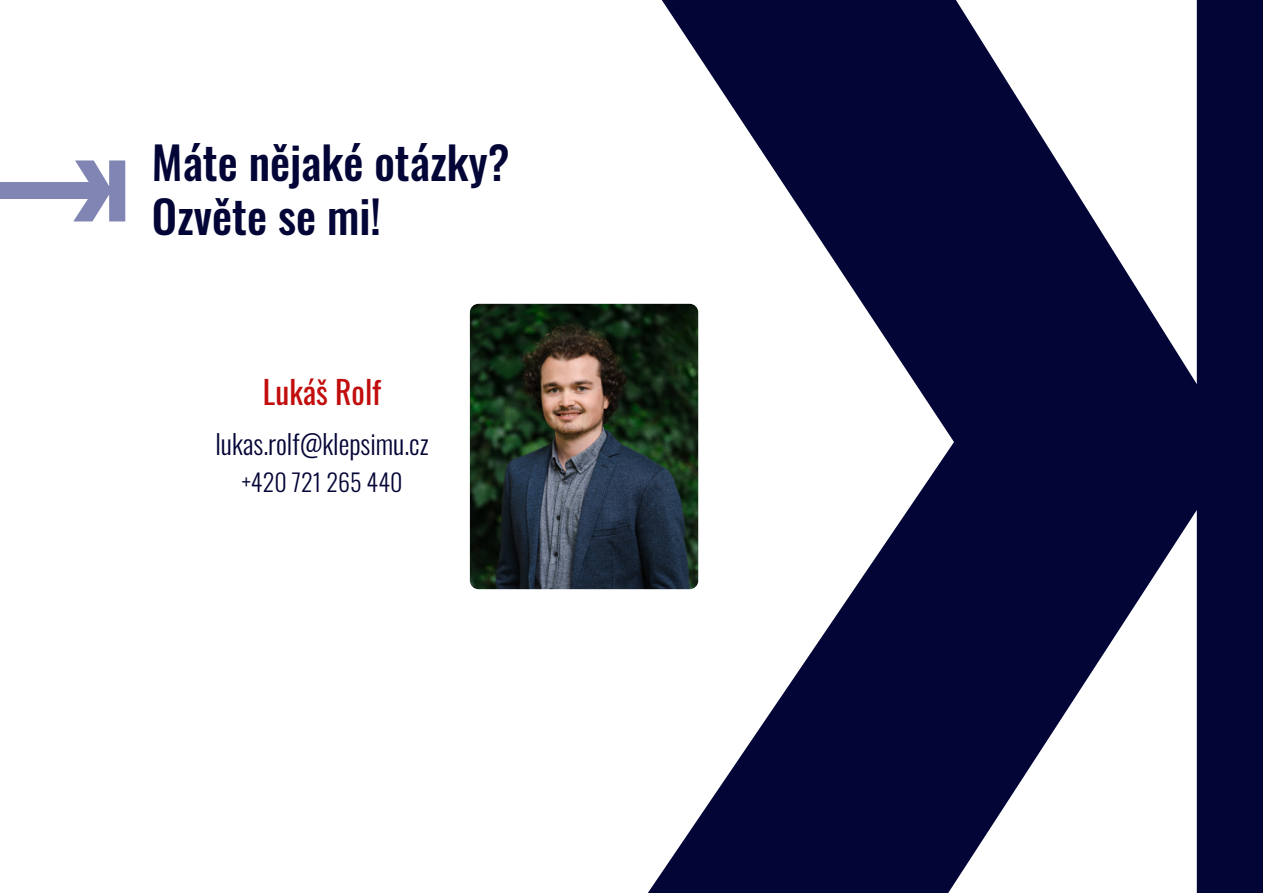
<style>
.page{position:relative;width:1263px;height:893px;background:#fff}
.page>*{position:absolute;margin:0;border:0;box-sizing:border-box;transform-origin:0 0}
.t1{font:500 45px/54px "Oswald";color:#030536}
.t2{font:31.5px "Oswald";color:#c20d0d}
.t3{font:300 27px "Oswald";color:#030536}
.t4{font:300 24px "Oswald";color:#030536}
</style>
<div class="page">
<img style="left:470px;top:304px;width:178px;height:285px">
<svg style="left:73px;top:160px;width:52px;height:61px"></svg>
<div style="left:0;top:182px;width:98px;height:17px;background:#8085b3"></div>
<svg style="left:648px;top:0;width:615px;height:893px;fill:#030536"></svg>
<p class="t1" style="left:152px;top:132px;width:359px">Máte nějaké otázky?<br>Ozvěte se mi!</p>
<p class="t2" style="left:263px;top:364px;width:120px">Lukáš Rolf</p>
<p class="t3" style="left:215px;top:420px;width:215px">lukas.rolf@klepsimu.cz</p>
<p class="t4" style="left:242px;top:460px;width:162px">+420 721 265 440</p>
</div>
